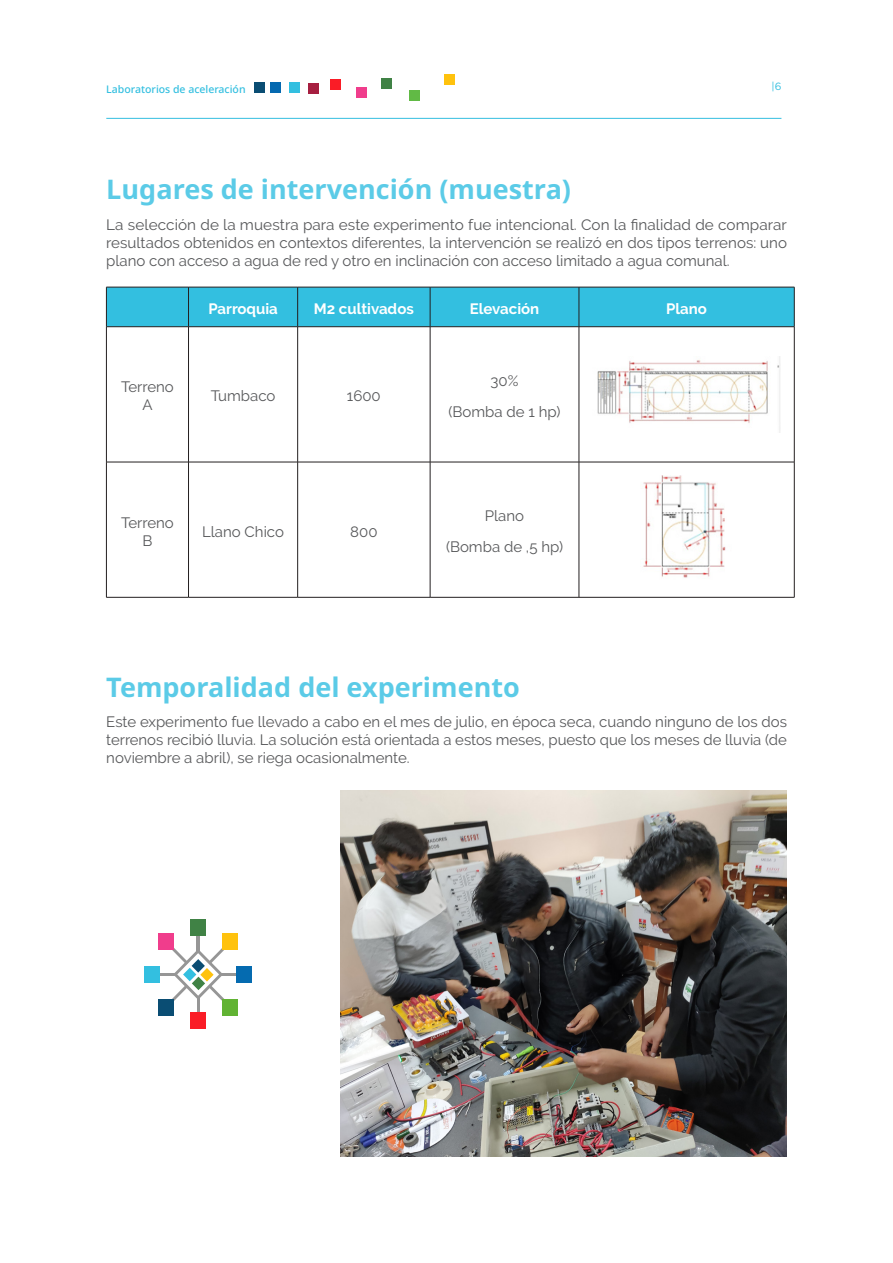
<style>
.page{position:relative;width:893px;height:1263px;background:#fff}
.page>*{position:absolute;margin:0;border:0;box-sizing:border-box;transform-origin:0 0}
.PARRAFO_FINAL{font:700 27px "Noto Sans";color:#5bcbe7}
.PARRAFO_FINAL-2{font:15px/18px "Raleway";color:#57585a;text-align:justify}
.PARRAFO_FINAL-3{font:700 15px "Raleway";color:#fff}
.t1{font:500 10.5px "Noto Sans";color:#33bfe0}
.t2{font:10.5px "Gotham";color:#33bfe0}
</style>
<div class="page">
<div style="left:254px;top:82px;width:11px;height:10px;background:#0a4d73"></div>
<div style="left:270px;top:82px;width:11px;height:10px;background:#0569b0"></div>
<div style="left:289px;top:82px;width:10px;height:10px;background:#33bfe0"></div>
<div style="left:308px;top:83px;width:11px;height:11px;background:#a61f40"></div>
<div style="left:330px;top:80px;width:11px;height:10px;background:#fa1c26"></div>
<div style="left:356px;top:87px;width:10px;height:11px;background:#f03d8c"></div>
<div style="left:381px;top:79px;width:11px;height:10px;background:#408245"></div>
<div style="left:409px;top:90px;width:10px;height:10px;background:#61ba45"></div>
<div style="left:444px;top:74px;width:11px;height:11px;background:#ffc20d"></div>
<hr style="left:106px;top:118px;width:675px;height:1px;background:#33bfe0">
<div style="left:107px;top:288px;width:687px;height:38px;background:#33bfe0"></div>
<hr style="left:106px;top:287px;width:83px;height:1px;background:#231f20">
<hr style="left:106px;top:287px;width:1px;height:40px;background:#231f20">
<hr style="left:189px;top:287px;width:109px;height:1px;background:#231f20">
<hr style="left:188px;top:287px;width:1px;height:40px;background:#231f20">
<hr style="left:298px;top:287px;width:132px;height:1px;background:#231f20">
<hr style="left:297px;top:287px;width:1px;height:40px;background:#231f20">
<hr style="left:430px;top:287px;width:149px;height:1px;background:#231f20">
<hr style="left:430px;top:287px;width:1px;height:40px;background:#231f20">
<hr style="left:579px;top:287px;width:215px;height:1px;background:#231f20">
<hr style="left:579px;top:287px;width:1px;height:40px;background:#231f20">
<hr style="left:794px;top:287px;width:1px;height:40px;background:#231f20">
<hr style="left:106px;top:326px;width:83px;height:1px;background:#231f20">
<hr style="left:106px;top:327px;width:1px;height:135px;background:#231f20">
<hr style="left:189px;top:326px;width:109px;height:1px;background:#231f20">
<hr style="left:188px;top:327px;width:1px;height:135px;background:#231f20">
<hr style="left:298px;top:326px;width:132px;height:1px;background:#231f20">
<hr style="left:297px;top:327px;width:1px;height:135px;background:#231f20">
<hr style="left:430px;top:326px;width:149px;height:1px;background:#231f20">
<hr style="left:430px;top:327px;width:1px;height:135px;background:#231f20">
<hr style="left:579px;top:326px;width:215px;height:1px;background:#231f20">
<hr style="left:579px;top:327px;width:1px;height:135px;background:#231f20">
<hr style="left:794px;top:327px;width:1px;height:135px;background:#231f20">
<hr style="left:106px;top:462px;width:83px;height:1px;background:#231f20">
<hr style="left:106px;top:462px;width:1px;height:135px;background:#231f20">
<hr style="left:189px;top:462px;width:109px;height:1px;background:#231f20">
<hr style="left:188px;top:462px;width:1px;height:135px;background:#231f20">
<hr style="left:298px;top:462px;width:132px;height:1px;background:#231f20">
<hr style="left:297px;top:462px;width:1px;height:135px;background:#231f20">
<hr style="left:430px;top:462px;width:149px;height:1px;background:#231f20">
<hr style="left:430px;top:462px;width:1px;height:135px;background:#231f20">
<hr style="left:579px;top:462px;width:215px;height:1px;background:#231f20">
<hr style="left:579px;top:462px;width:1px;height:135px;background:#231f20">
<hr style="left:794px;top:462px;width:1px;height:135px;background:#231f20">
<hr style="left:106px;top:597px;width:83px;height:1px;background:#231f20">
<hr style="left:189px;top:597px;width:109px;height:1px;background:#231f20">
<hr style="left:298px;top:597px;width:132px;height:1px;background:#231f20">
<hr style="left:430px;top:597px;width:149px;height:1px;background:#231f20">
<hr style="left:579px;top:597px;width:215px;height:1px;background:#231f20">
<img style="left:597px;top:356px;width:183px;height:76px">
<img style="left:643px;top:475px;width:83px;height:103px">
<img style="left:340px;top:791px;width:447px;height:366px">
<hr style="left:197px;top:998px;width:3px;height:25px;background:#969696">
<hr style="left:151px;top:973px;width:25px;height:3px;background:#969696">
<hr style="left:220px;top:973px;width:26px;height:3px;background:#969696">
<hr style="left:196px;top:926px;width:4px;height:26px;background:#969696">
<div style="left:145px;top:966px;width:15px;height:16px;background:#33bfe0"></div>
<div style="left:236px;top:966px;width:16px;height:16px;background:#056bb0"></div>
<div style="left:190px;top:920px;width:16px;height:16px;background:#408245"></div>
<div style="left:222px;top:933px;width:16px;height:17px;background:#ffc20d"></div>
<div style="left:222px;top:999px;width:16px;height:16px;background:#61b333"></div>
<div style="left:158px;top:999px;width:16px;height:16px;background:#0a4d73"></div>
<div style="left:158px;top:933px;width:16px;height:17px;background:#f03d8c"></div>
<div style="left:190px;top:1013px;width:16px;height:16px;background:#fa1c26"></div>
<svg style="left:172px;top:948px;width:52px;height:53px"></svg>
<p class="t1" style="left:106px;top:83px;width:141px">Laboratorios de aceleración</p>
<p class="t2" style="left:771px;top:80px;width:11px">|6</p>
<p class="PARRAFO_FINAL" style="left:106px;top:174px;width:466px">Lugares de intervención (muestra)</p>
<p class="PARRAFO_FINAL-2" style="left:106px;top:215px;width:682px">La selección de la muestra para este experimento fue intencional. Con la finalidad de comparar resultados obtenidos en contextos diferentes, la intervención se realizó en dos tipos terrenos: uno plano con acceso a agua de red y otro en inclinación con acceso limitado a agua comunal.</p>
<p class="PARRAFO_FINAL-3" style="left:208px;top:300px;width:71px">Parroquia</p>
<p class="PARRAFO_FINAL-3" style="left:314px;top:300px;width:101px">M2 cultivados</p>
<p class="PARRAFO_FINAL-3" style="left:470px;top:300px;width:71px">Elevación</p>
<p class="PARRAFO_FINAL-3" style="left:666px;top:300px;width:42px">Plano</p>
<p class="PARRAFO_FINAL-2" style="left:121px;top:378px;width:54px;text-align:center">Terreno<br>A</p>
<p class="PARRAFO_FINAL-2" style="left:211px;top:387px;width:66px">Tumbaco</p>
<p class="PARRAFO_FINAL-2" style="left:347px;top:387px;width:35px">1600</p>
<p class="PARRAFO_FINAL-2" style="left:121px;top:513px;width:54px;text-align:center">Terreno<br>B</p>
<p class="PARRAFO_FINAL-2" style="left:202px;top:522px;width:83px">Llano Chico</p>
<p class="PARRAFO_FINAL-2" style="left:350px;top:522px;width:29px">800</p>
<p class="PARRAFO_FINAL-2" style="left:491px;top:372px;width:29px">30%</p>
<p class="PARRAFO_FINAL-2" style="left:449px;top:402px;width:113px">(Bomba de 1 hp)</p>
<p class="PARRAFO_FINAL-2" style="left:485px;top:507px;width:41px">Plano</p>
<p class="PARRAFO_FINAL-2" style="left:446px;top:538px;width:119px">(Bomba de ,5 hp)</p>
<p class="PARRAFO_FINAL" style="left:106px;top:671px;width:415px">Temporalidad del experimento</p>
<p class="PARRAFO_FINAL-2" style="left:106px;top:713px;width:682px">Este experimento fue llevado a cabo en el mes de julio, en época seca, cuando ninguno de los dos terrenos recibió lluvia. La solución está orientada a estos meses, puesto que los meses de lluvia (de noviembre a abril), se riega ocasionalmente.</p>
</div>
